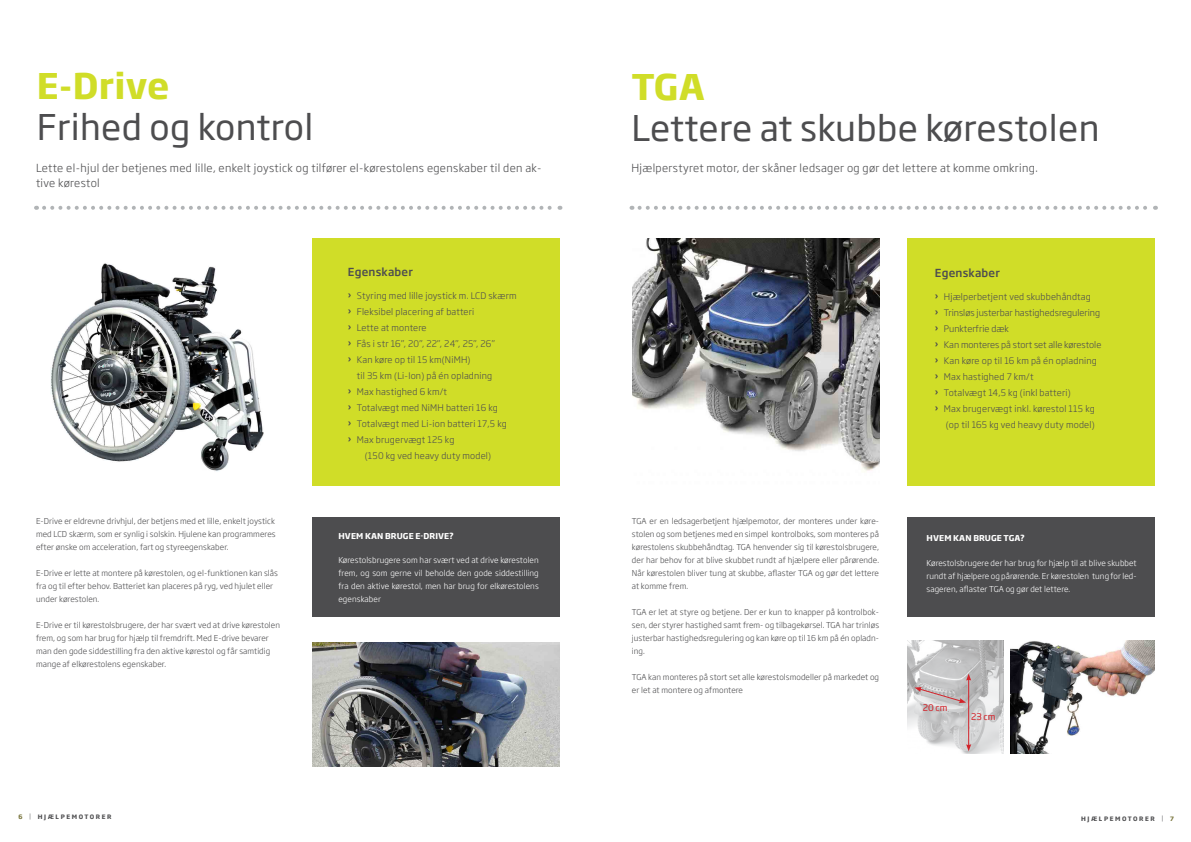
<style>
.page{position:relative;width:1191px;height:842px;background:#fff}
.page>*{position:absolute;margin:0;border:0;box-sizing:border-box;transform-origin:0 0}
.t1{font:35px "Soho Gothic Pro";letter-spacing:.01em;color:#4d4d4f}
.t2{font:700 35px "Soho Gothic Pro";letter-spacing:.01em;color:#d0dd28}
.t3{font:300 11px/15px "Soho Gothic Pro";letter-spacing:.03em;color:#4d4d4f}
.t4{font:500 11px "Soho Gothic Pro";letter-spacing:.02em;color:#4d4d4f}
.t5{font:300 9px "Soho Gothic Pro";letter-spacing:.02em;color:#4d4d4f}
.t6{font:300 9px "Soho Gothic Pro";color:#4d4d4f}
.t7{font:9px "Soho Gothic Pro";color:#d2232a}
.t8{font:300 8px/13px "Soho Gothic Pro";letter-spacing:.01em;color:#4d4d4f;text-align:justify}
.t9{font:300 8px/13px "Soho Gothic Pro";letter-spacing:.01em;color:#fff;text-align:justify}
.t10{font:700 8px "Soho Gothic Pro";letter-spacing:.015em;color:#fff}
.t11{font:700 6px "Soho Gothic Pro";letter-spacing:.265em;color:#4d4d4f}
.t12{font:6px "Myriad Pro";color:#4d4d4f}
.t13{font:700 6px "Soho Gothic Pro";color:#78743b}
.s1{font-weight:500}
.s2{font-family:"Soho Gothic Pro";font-weight:700;color:#78743b}
</style>
<div class="page">
<div style="left:908px;top:239px;width:247px;height:247px;background:#d0dd28"></div>
<div style="left:312px;top:239px;width:247px;height:247px;background:#d0dd28"></div>
<div style="left:908px;top:517px;width:247px;height:100px;background:#4d4d4f"></div>
<div style="left:312px;top:517px;width:247px;height:100px;background:#4d4d4f"></div>
<img style="left:51px;top:263px;width:213px;height:208px">
<img style="left:312px;top:642px;width:247px;height:125px">
<img style="left:632px;top:238px;width:247px;height:233px">
<img style="left:1011px;top:641px;width:144px;height:113px">
<svg style="left:44px;top:206px;width:516px;height:4px"></svg>
<svg style="left:639px;top:206px;width:517px;height:4px"></svg>
<img style="left:908px;top:641px;width:95px;height:113px">
<hr style="left:968px;top:679px;width:1px;height:67px;background:#d2232a">
<svg style="left:966px;top:674px;width:5px;height:7px"></svg>
<svg style="left:966px;top:744px;width:5px;height:7px"></svg>
<svg style="left:914px;top:687px;width:52px;height:16px"></svg>
<h1 class="t2" style="left:37px;top:58px;width:134px">E-Drive</h1>
<h1 class="t1" style="left:37px;top:99px;width:278px">Frihed og kontrol</h1>
<h2 class="t3" style="left:36px;top:160px;width:507px">Lette el-hjul der betjenes med lille, enkelt joystick og tilfører el-kørestolens egenskaber til den ak&shy;tive kørestol</h2>
<p class="t8" style="left:36px;top:514px;width:241px">E-Drive er eldrevne drivhjul, der betjens med et lille, enkelt joystick med LCD skærm, som er synlig i solskin. Hjulene kan programmeres efter ønske om acceleration, fart og styreegenskaber.</p>
<p class="t8" style="left:36px;top:566px;width:243px;text-align:left">E-Drive er lette at montere på kørestolen, og el-funktionen kan slås fra og til efter behov. Batteriet kan placeres på ryg, ved hjulet eller under kørestolen.</p>
<p class="t8" style="left:36px;top:618px;width:246px;text-align:left">E-Drive er til kørestolsbrugere, der har svært ved at drive kørestolen frem, og som har brug for hjælp til fremdrift. Med E-drive bevarer man den gode siddestilling fra den aktive kørestol og får samtidig mange af elkørestolens egenskaber.</p>
<h2 class="t4" style="left:348px;top:263px;width:67px">Egenskaber</h2>
<p class="t5" style="left:348px;top:289px;width:170px"><span class="s1">›</span> Styring med lille joystick m. LCD skærm</p>
<p class="t5" style="left:348px;top:305px;width:128px"><span class="s1">›</span> Fleksibel placering af batteri</p>
<p class="t5" style="left:348px;top:321px;width:80px"><span class="s1">›</span> Lette at montere</p>
<p class="t5" style="left:348px;top:337px;width:149px"><span class="s1">›</span> Fås i str 16”, 20”, 22”, 24”, 25”, 26”</p>
<p class="t5" style="left:348px;top:353px;width:124px"><span class="s1">›</span> Kan køre op til 15 km(NiMH)</p>
<p class="t5" style="left:357px;top:369px;width:137px">til 35 km (Li-Ion) på én opladning</p>
<p class="t5" style="left:348px;top:385px;width:101px"><span class="s1">›</span> Max hastighed 6 km/t</p>
<p class="t5" style="left:348px;top:401px;width:152px"><span class="s1">›</span> Totalvægt med NiMH batteri 16 kg</p>
<p class="t5" style="left:348px;top:417px;width:160px"><span class="s1">›</span> Totalvægt med Li-ion batteri 17,5 kg</p>
<p class="t5" style="left:348px;top:433px;width:108px"><span class="s1">›</span> Max brugervægt 125 kg</p>
<p class="t5" style="left:365px;top:449px;width:128px">(150 kg ved heavy duty model)</p>
<p class="t10" style="left:338px;top:530px;width:117px">HVEM KAN BRUGE E-DRIVE?</p>
<p class="t9" style="left:338px;top:553px;width:202px">Kørestolsbrugere som har svært ved at drive kørestolen frem, og som gerne vil beholde den gode siddestilling fra den aktive kørestol, men har brug for elkørestolens egenskaber</p>
<h1 class="t2" style="left:631px;top:59px;width:75px">TGA</h1>
<h1 class="t1" style="left:631px;top:101px;width:470px">Lettere at skubbe kørestolen</h1>
<h2 class="t3" style="left:631px;top:160px;width:408px">Hjælperstyret motor, der skåner ledsager og gør det lettere at komme omkring.</h2>
<p class="t8" style="left:632px;top:514px;width:249px">TGA er en ledsagerbetjent hjælpemotor, der monteres under køre&shy;stolen og som betjenes med en simpel kontrolboks, som monteres på kørestolens skubbehåndtag. TGA henvender sig til kørestolsbrugere, der har behov for at blive skubbet rundt af hjælpere eller pårørende.<br>Når kørestolen bliver tung at skubbe, aflaster TGA og gør det lettere at komme frem.</p>
<p class="t8" style="left:632px;top:605px;width:249px">TGA er let at styre og betjene. Der er kun to knapper på kontrolbok&shy;sen, der styrer hastighed samt frem- og tilbagekørsel. TGA har trinløs justerbar hastighedsregulering og kan køre op til 16 km på én opladn&shy;ing.</p>
<p class="t8" style="left:632px;top:670px;width:249px">TGA kan monteres på stort set alle kørestolsmodeller på markedet og er let at montere og afmontere</p>
<h2 class="t4" style="left:934px;top:265px;width:67px">Egenskaber</h2>
<p class="t5" style="left:934px;top:290px;width:158px"><span class="s1">›</span> Hjælperbetjent ved skubbehåndtag</p>
<p class="t6" style="left:934px;top:306px;width:167px"><span class="s1">›</span> Trinsløs justerbar hastighedsregulering</p>
<p class="t6" style="left:934px;top:322px;width:76px"><span class="s1">›</span> Punkterfrie dæk</p>
<p class="t6" style="left:934px;top:338px;width:168px"><span class="s1">›</span> Kan monteres på stort set alle kørestole</p>
<p class="t5" style="left:934px;top:354px;width:164px"><span class="s1">›</span> Kan køre op til 16 km på én opladning</p>
<p class="t5" style="left:934px;top:370px;width:100px"><span class="s1">›</span> Max hastighed 7 km/t</p>
<p class="t5" style="left:934px;top:386px;width:137px"><span class="s1">›</span> Totalvægt 14,5 kg (inkl batteri)</p>
<p class="t5" style="left:934px;top:402px;width:161px"><span class="s1">›</span> Max brugervægt inkl. kørestol 115 kg</p>
<p class="t5" style="left:945px;top:418px;width:150px">(op til 165 kg ved heavy duty model)</p>
<p class="t10" style="left:926px;top:532px;width:100px">HVEM KAN BRUGE TGA?</p>
<p class="t9" style="left:926px;top:556px;width:212px">Kørestolsbrugere der har brug for hjælp til at blive skubbet rundt af hjælpere og pårørende. Er kørestolen tung for led&shy;sageren, aflaster TGA og gør det lettere.</p>
<p class="t7" style="left:922px;top:701px;width:26px">20 cm</p>
<p class="t7" style="left:971px;top:710px;width:26px">23 cm</p>
<p class="t11" style="left:29px;top:812px;width:84px"><sup>|</sup> HJÆLPEMOTORER</p>
<p class="t13" style="left:18px;top:812px;width:6px">6</p>
<p class="t12" style="left:1161px;top:814px;width:14px">| <span class="s2">7</span></p>
<p class="t11" style="left:1081px;top:813px;width:75px">HJÆLPEMOTORER</p>
</div>
